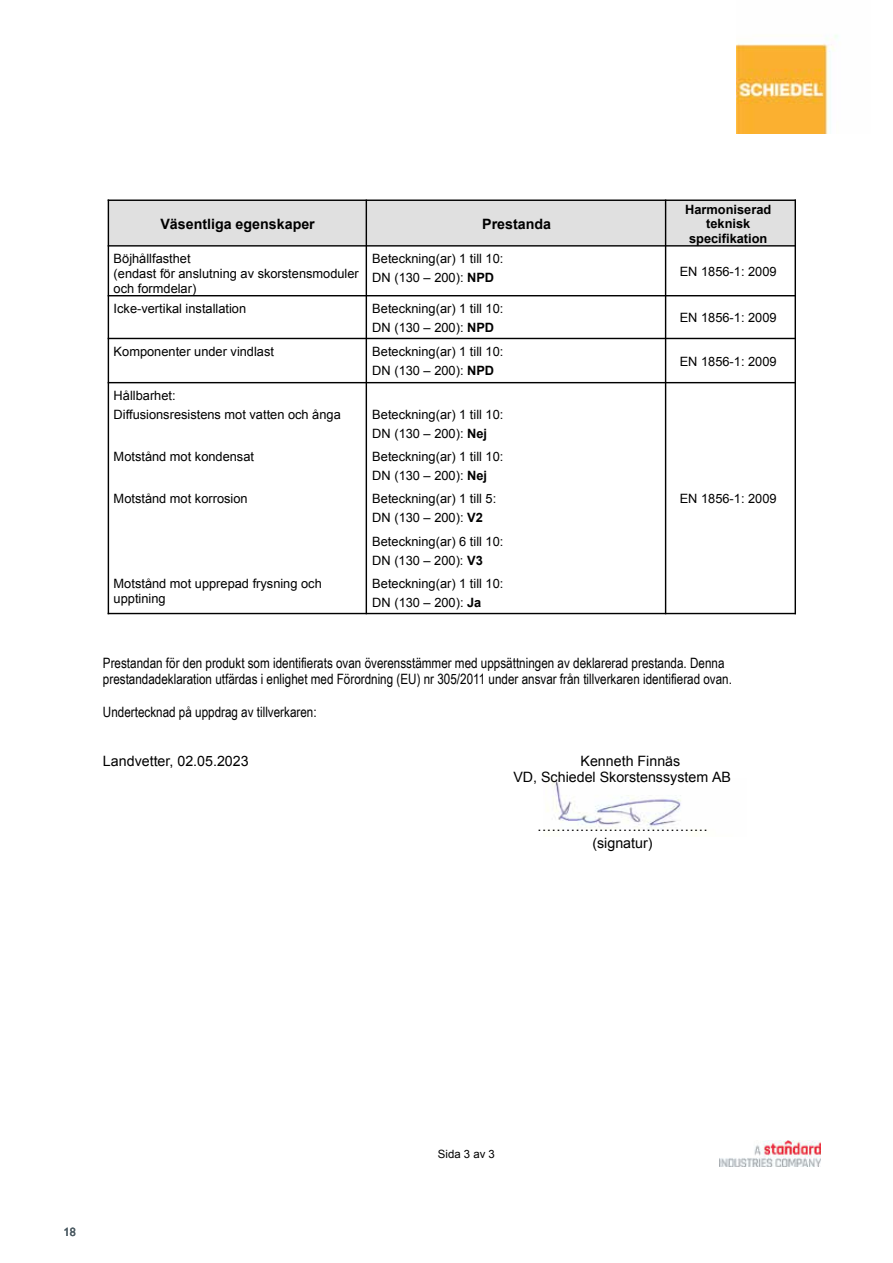
<style>
.page{position:relative;width:893px;height:1263px;background:#fff}
.page>*{position:absolute;margin:0;border:0;box-sizing:border-box;transform-origin:0 0}
.t1{font:14.25px/16.4px "Arial Narrow";color:#000}
.t2{font:14.25px/16.4px "Arial";color:#000}
.t3{font:700 14.25px "Arial";color:#000}
.t4{font:12.9px/19px "Arial";color:#000}
.t5{font:700 12.9px/14.7px "Arial";color:#000;text-align:center}
.t6{font:12px "Gill Alt One";color:#4d5c64}
.t7{font:11.4px "Arial";color:#000}
.s1{font-weight:700}
</style>
<div class="page">
<img style="left:737px;top:35px;width:101px;height:99px">
<img style="left:547px;top:778px;width:134px;height:52px">
<div style="left:108px;top:200px;width:259px;height:45px;background:#e0e0e0"></div>
<div style="left:367px;top:200px;width:299px;height:45px;background:#e0e0e0"></div>
<div style="left:666px;top:200px;width:130px;height:45px;background:#e0e0e0"></div>
<hr style="left:108px;top:200px;width:1px;height:414px;background:#000">
<hr style="left:366px;top:200px;width:1px;height:414px;background:#000">
<hr style="left:665px;top:200px;width:1px;height:414px;background:#000">
<hr style="left:795px;top:200px;width:1px;height:414px;background:#000">
<hr style="left:108px;top:200px;width:688px;height:1px;background:#000">
<hr style="left:108px;top:245px;width:688px;height:2px;background:#000">
<hr style="left:108px;top:295px;width:688px;height:1px;background:#000">
<hr style="left:108px;top:338px;width:688px;height:1px;background:#000">
<hr style="left:108px;top:382px;width:688px;height:1px;background:#000">
<hr style="left:108px;top:613px;width:688px;height:1px;background:#000">
<img style="left:720px;top:1140px;width:100px;height:26px">
<p class="t3" style="left:160px;top:218px;width:156px">Väsentliga egenskaper</p>
<p class="t3" style="left:482px;top:218px;width:70px">Prestanda</p>
<p class="t4" style="left:114px;top:252px;width:247px;line-height:14.7px">Böjhållfasthet<br>(endast för anslutning av skorstensmoduler och formdelar)</p>
<p class="t4" style="left:372px;top:250px;width:133px">Beteckning(ar) 1 till 10:<br>DN (130 – 200): <span class="s1">NPD</span></p>
<p class="t5" style="left:685px;top:203px;width:88px">Harmoniserad teknisk specifikation</p>
<p class="t4" style="left:680px;top:263px;width:98px">EN 1856-1: 2009</p>
<p class="t4" style="left:114px;top:300px;width:134px">Icke-vertikal installation</p>
<p class="t4" style="left:372px;top:300px;width:133px">Beteckning(ar) 1 till 10:<br>DN (130 – 200): <span class="s1">NPD</span></p>
<p class="t4" style="left:680px;top:309px;width:98px">EN 1856-1: 2009</p>
<p class="t4" style="left:114px;top:343px;width:162px">Komponenter under vindlast</p>
<p class="t4" style="left:372px;top:343px;width:133px">Beteckning(ar) 1 till 10:<br>DN (130 – 200): <span class="s1">NPD</span></p>
<p class="t4" style="left:680px;top:353px;width:98px">EN 1856-1: 2009</p>
<p class="t4" style="left:114px;top:387px;width:64px">Hållbarhet:</p>
<p class="t4" style="left:114px;top:406px;width:229px">Diffusionsresistens mot vatten och ånga</p>
<p class="t4" style="left:372px;top:406px;width:133px">Beteckning(ar) 1 till 10:<br>DN (130 – 200): <span class="s1">Nej</span></p>
<p class="t4" style="left:114px;top:448px;width:142px">Motstånd mot kondensat</p>
<p class="t4" style="left:372px;top:448px;width:133px">Beteckning(ar) 1 till 10:<br>DN (130 – 200): <span class="s1">Nej</span></p>
<p class="t4" style="left:114px;top:490px;width:135px">Motstånd mot korrosion</p>
<p class="t4" style="left:372px;top:490px;width:126px">Beteckning(ar) 1 till 5:<br>DN (130 – 200): <span class="s1">V2</span></p>
<p class="t4" style="left:372px;top:533px;width:133px">Beteckning(ar) 6 till 10:<br>DN (130 – 200): <span class="s1">V3</span></p>
<p class="t4" style="left:114px;top:577px;width:210px;line-height:14.7px">Motstånd mot upprepad frysning och upptining</p>
<p class="t4" style="left:372px;top:575px;width:133px">Beteckning(ar) 1 till 10:<br>DN (130 – 200): <span class="s1">Ja</span></p>
<p class="t4" style="left:680px;top:490px;width:98px">EN 1856-1: 2009</p>
<p class="t1" style="left:103px;top:656px;width:631px">Prestandan för den produkt som identifierats ovan överensstämmer med uppsättningen av deklarerad prestanda. Denna prestandadeklaration utfärdas i enlighet med Förordning (EU) nr 305/2011 under ansvar från tillverkaren identifierad ovan.</p>
<p class="t1" style="left:103px;top:705px;width:215px">Undertecknad på uppdrag av tillverkaren:</p>
<p class="t2" style="left:103px;top:754px;width:147px">Landvetter, 02.05.2023</p>
<p class="t2" style="left:513px;top:754px;width:219px;text-indent:67px">Kenneth Finnäs<br>VD, Schiedel Skorstenssystem AB</p>
<p class="t2" style="left:537px;top:819px;width:172px;text-align:center">……………………………… (signatur)</p>
<p class="t6" style="left:64px;top:1227px;width:13px">18</p>
<p class="t7" style="left:438px;top:1149px;width:58px">Sida 3 av 3</p>
</div>
